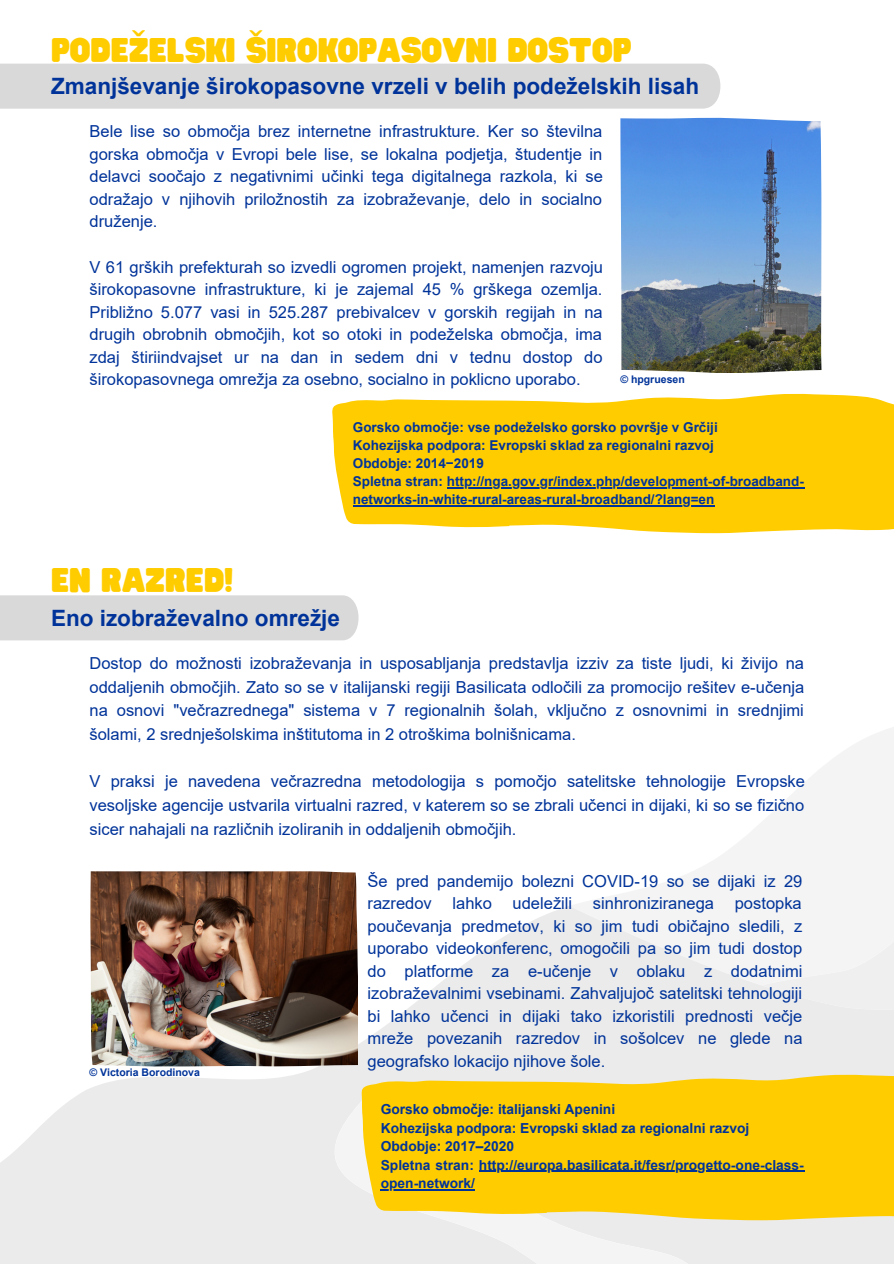
<style>
.page{position:relative;width:894px;height:1264px;background:#fff}
.page>*{position:absolute;margin:0;border:0;box-sizing:border-box;transform-origin:0 0}
.t1{font:37.5px "Noto Sans";color:#fc0}
.t2{font:30px "Hitand Run";color:#fc0}
.t3{font:700 22.5px "Arial";color:#039}
.t4{font:16.5px/22.5px "Arial";color:#039;text-align:justify}
.t5{font:700 13.8px/18.5px "Arial";color:#039}
.t6{font:700 13.5px/18px "Arial";color:#039}
.t7{font:700 10.5px "Arial";color:#039}
</style>
<div class="page">
<div style="left:0;top:64px;width:720px;height:45px;background:#d9d9d9"></div>
<svg style="left:576px;top:823px;width:185px;height:82px"></svg>
<svg style="left:761px;top:728px;width:132px;height:177px;fill:#f4f4f4"></svg>
<svg style="left:0;top:905px;width:893px;height:358px;fill:#ebebeb"></svg>
<svg style="left:252px;top:1082px;width:471px;height:181px;fill:#ebebeb"></svg>
<div style="left:0;top:595px;width:358px;height:45px;background:#d9d9d9"></div>
<svg style="left:361px;top:1056px;width:532px;height:184px;background:#f8d442"></svg>
<svg style="left:332px;top:393px;width:561px;height:141px;background:#fccf19"></svg>
<img style="left:620px;top:118px;width:201px;height:255px">
<img style="left:90px;top:871px;width:267px;height:195px">
<hr style="left:479px;top:1170px;width:324px;height:1px;background:#039">
<hr style="left:380px;top:1189px;width:95px;height:1px;background:#039">
<hr style="left:446px;top:487px;width:358px;height:1px;background:#039">
<hr style="left:353px;top:505px;width:361px;height:1px;background:#039">
<p class="t1" style="left:131px;top:19px;width:17px">ˇ</p>
<p class="t1" style="left:248px;top:19px;width:17px">ˇ</p>
<p class="t2" style="left:51px;top:34px;width:582px">PODEZELSKI SIROKOPASOVNI DOSTOP</p>
<p class="t3" style="left:51px;top:74px;width:649px">Zmanjševanje širokopasovne vrzeli v belih podeželskih lisah</p>
<p class="t4" style="left:89px;top:120px;width:514px">Bele lise so območja brez internetne infrastrukture. Ker so številna gorska območja v Evropi bele lise, se lokalna podjetja, študentje in delavci soočajo z negativnimi učinki tega digitalnega razkola, ki se odražajo v njihovih priložnostih za izobraževanje, delo in socialno druženje.</p>
<p class="t4" style="left:89px;top:255px;width:515px">V 61 grških prefekturah so izvedli ogromen projekt, namenjen razvoju širokopasovne infrastrukture, ki je zajemal 45 % grškega ozemlja.<br>Približno 5.077 vasi in 525.287 prebivalcev v gorskih regijah in na drugih obrobnih območjih, kot so otoki in podeželska območja, ima zdaj štiriindvajset ur na dan in sedem dni v tednu dostop do širokopasovnega omrežja za osebno, socialno in poklicno uporabo.</p>
<p class="t7" style="left:620px;top:373px;width:66px">© hpgruesen</p>
<p class="t6" style="left:353px;top:418px;width:366px">Gorsko območje: vse podeželsko gorsko površje v Grčiji</p>
<p class="t6" style="left:353px;top:436px;width:362px">Kohezijska podpora: Evropski sklad za regionalni razvoj</p>
<p class="t6" style="left:353px;top:454px;width:132px">Obdobje: 2014−2019</p>
<p class="t6" style="left:353px;top:472px;width:452px">Spletna stran: http://nga.gov.gr/index.php/development-of-broadband&shy;networks-in-white-rural-areas-rural-broadband/?lang=en</p>
<p class="t2" style="left:51px;top:564px;width:183px">EN RAZRED!</p>
<p class="t3" style="left:51px;top:605px;width:290px">Eno izobraževalno omrežje</p>
<p class="t4" style="left:89px;top:651px;width:716px;line-height:23.7px">Dostop do možnosti izobraževanja in usposabljanja predstavlja izziv za tiste ljudi, ki živijo na oddaljenih območjih. Zato so se v italijanski regiji Basilicata odločili za promocijo rešitev e-učenja na osnovi "večrazrednega" sistema v 7 regionalnih šolah, vključno z osnovnimi in srednjimi šolami, 2 srednješolskima inštitutoma in 2 otroškima bolnišnicama.</p>
<p class="t4" style="left:89px;top:769px;width:716px;line-height:23.7px">V praksi je navedena večrazredna metodologija s pomočjo satelitske tehnologije Evropske vesoljske agencije ustvarila virtualni razred, v katerem so se zbrali učenci in dijaki, ki so se fizično sicer nahajali na različnih izoliranih in oddaljenih območjih.</p>
<p class="t7" style="left:89px;top:1066px;width:112px">© Victoria Borodinova</p>
<p class="t4" style="left:367px;top:869px;width:436px">Še pred pandemijo bolezni COVID-19 so se dijaki iz 29 razredov lahko udeležili sinhroniziranega postopka poučevanja predmetov, ki so jim tudi običajno sledili, z uporabo videokonferenc, omogočili pa so jim tudi dostop do platforme za e-učenje v oblaku z dodatnimi izobraževalnimi vsebinami. Zahvaljujoč satelitski tehnologiji bi lahko učenci in dijaki tako izkoristili prednosti večje mreže povezanih razredov in sošolcev ne glede na geografsko lokacijo njihove šole.</p>
<p class="t5" style="left:380px;top:1100px;width:236px">Gorsko območje: italijanski Apenini</p>
<p class="t5" style="left:380px;top:1118px;width:370px">Kohezijska podpora: Evropski sklad za regionalni razvoj</p>
<p class="t5" style="left:380px;top:1137px;width:135px">Obdobje: 2017–2020</p>
<p class="t5" style="left:380px;top:1155px;width:424px">Spletna stran: http://europa.basilicata.it/fesr/progetto-one-class&shy;open-network/</p>
</div>
